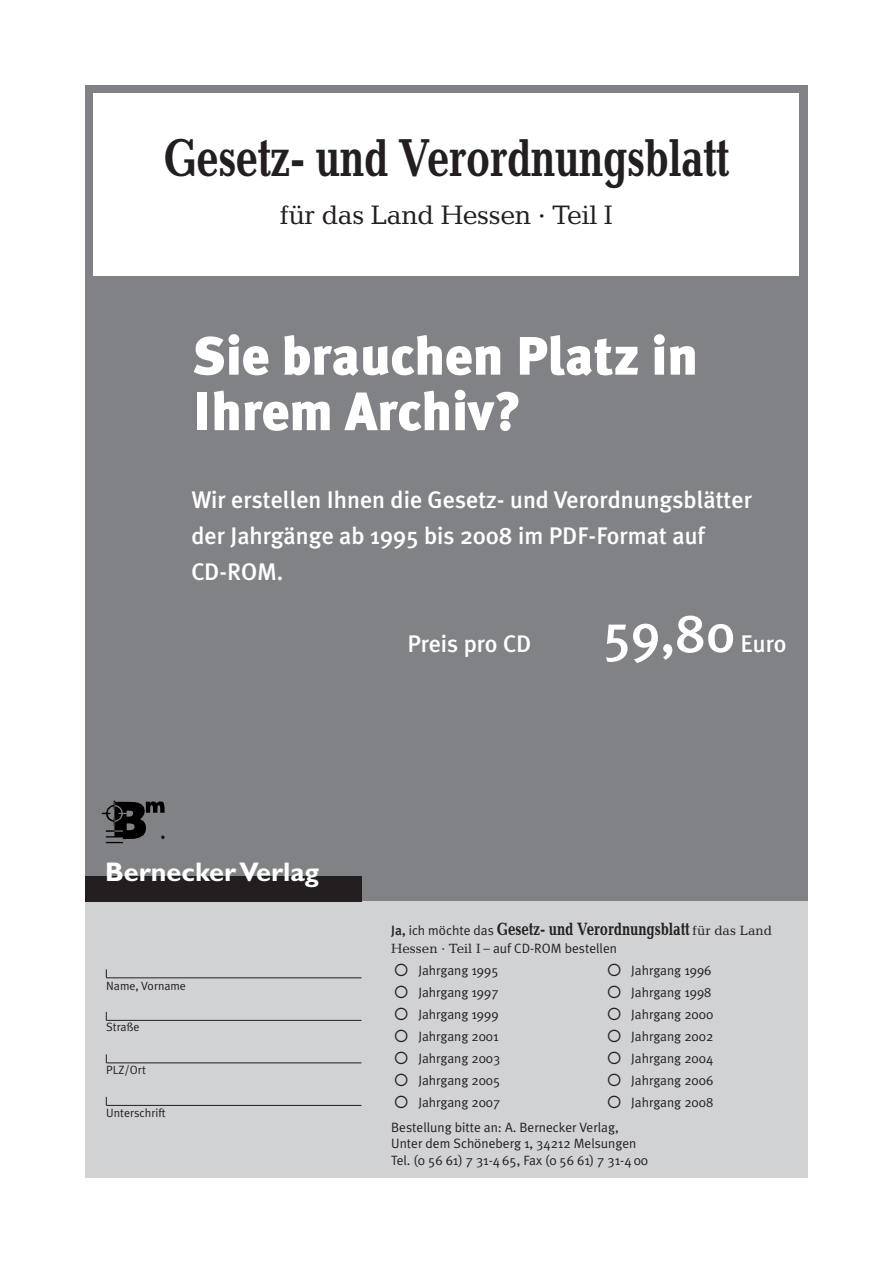
<style>
.page{position:relative;width:893px;height:1263px;background:#fff}
.page>*{position:absolute;margin:0;border:0;box-sizing:border-box;transform-origin:0 0}
.t1{font:900 54px/55.5px "Meta Plus";color:#fff}
.t2{font:700 54px "Candida";letter-spacing:-.015em;color:#231f20;scale:.75 1}
.t3{font:500 54px "Meta Plus";color:#fff}
.t4{font:27px "Candida";letter-spacing:-.015em;color:#231f20}
.t5{font:700 27px "Gill Sans";color:#fff}
.t6{font:500 24px/36px "Meta Plus";color:#fff}
.t7{font:700 18px "Candida";letter-spacing:-.005em;color:#231f20;scale:.75 1}
.t8{font:13.5px/16.5px "Meta Plus Normal";color:#231f20}
.t9{font:12px "Meta Plus Normal";color:#231f20}
.s1{font-family:"Meta Plus";font-weight:500;font-size:13.5px}
.s2{font-family:"Meta Plus Normal";font-weight:400;font-size:13.5px}
.s3{font-weight:400;font-size:13.5px}
.s4{font-family:"Candida"}
</style>
<div class="page">
<div style="left:85px;top:85px;width:723px;height:1093px;background:#808285"></div>
<div style="left:85px;top:901px;width:723px;height:277px;background:#d1d2d4"></div>
<div style="left:85px;top:876px;width:276px;height:25px;background:#231f20"></div>
<hr style="left:106px;top:977px;width:255px;height:1px;background:#231f20">
<hr style="left:106px;top:1020px;width:255px;height:1px;background:#231f20">
<hr style="left:106px;top:1063px;width:255px;height:1px;background:#231f20">
<hr style="left:106px;top:1105px;width:255px;height:1px;background:#231f20">
<img style="left:102px;top:801px;width:63px;height:42px">
<div style="left:94px;top:94px;width:705px;height:182px;background:#fff"></div>
<h1 class="t2" style="left:163px;top:140px;width:756px">Gesetz- und Verordnungsblatt</h1>
<h2 class="t4" style="left:280px;top:206px;width:334px">für das Land Hessen · Teil I</h2>
<h1 class="t1" style="left:193px;top:333px;width:507px">Sie brauchen Platz in<br>Ihrem Archiv?</h1>
<h3 class="t6" style="left:191px;top:483px;width:562px">Wir erstellen Ihnen die Gesetz- und Verordnungsblätter der Jahrgänge ab 1995 bis 2008 im PDF-Format auf<br>CD-ROM.</h3>
<h3 class="t6" style="left:407px;top:627px;width:125px">Preis pro CD</h3>
<h1 class="t3" style="left:603px;top:612px;width:133px">59,80</h1>
<h3 class="t6" style="left:740px;top:627px;width:48px">Euro</h3>
<h2 class="t5" style="left:105px;top:863px;width:216px">Bernecker Verlag</h2>
<p class="t9" style="left:106px;top:981px;width:81px">Name, Vorname</p>
<p class="t9" style="left:106px;top:1023px;width:35px">Straße</p>
<p class="t9" style="left:106px;top:1065px;width:41px">PLZ/Ort</p>
<p class="t9" style="left:106px;top:1108px;width:61px">Unterschrift</p>
<h3 class="t7" style="left:391px;top:922px;width:509px"><span class="s1">Ja,</span> <span class="s2">ich möchte das</span> Gesetz- und Verordnungsblatt <span class="s3">für das Land</span></h3>
<p class="t8" style="left:418px;top:938px;width:200px;line-height:22px;text-indent:-27px"><span class="s4">Hessen · Teil I</span> – auf CD-ROM bestellen<br>Jahrgang 1995</p>
<p class="t8" style="left:631px;top:963px;width:82px">Jahrgang 1996</p>
<p class="t8" style="left:418px;top:985px;width:82px">Jahrgang 1997</p>
<p class="t8" style="left:631px;top:985px;width:82px">Jahrgang 1998</p>
<p class="t8" style="left:418px;top:1007px;width:82px">Jahrgang 1999</p>
<p class="t8" style="left:631px;top:1007px;width:83px">Jahrgang 2000</p>
<p class="t8" style="left:418px;top:1029px;width:82px">Jahrgang 2001</p>
<p class="t8" style="left:631px;top:1029px;width:83px">Jahrgang 2002</p>
<p class="t8" style="left:418px;top:1051px;width:83px">Jahrgang 2003</p>
<p class="t8" style="left:631px;top:1051px;width:83px">Jahrgang 2004</p>
<p class="t8" style="left:418px;top:1073px;width:83px">Jahrgang 2005</p>
<p class="t8" style="left:631px;top:1073px;width:83px">Jahrgang 2006</p>
<p class="t8" style="left:418px;top:1095px;width:83px">Jahrgang 2007</p>
<p class="t8" style="left:631px;top:1095px;width:83px">Jahrgang 2008</p>
<p class="t8" style="left:391px;top:1120px;width:258px">Bestellung bitte an: A. Bernecker Verlag,<br>Unter dem Schöneberg 1, 34212 Melsungen<br>Tel. (0 56 61) 7 31-4 65, Fax (0 56 61) 7 31-4 00</p>
</div>
